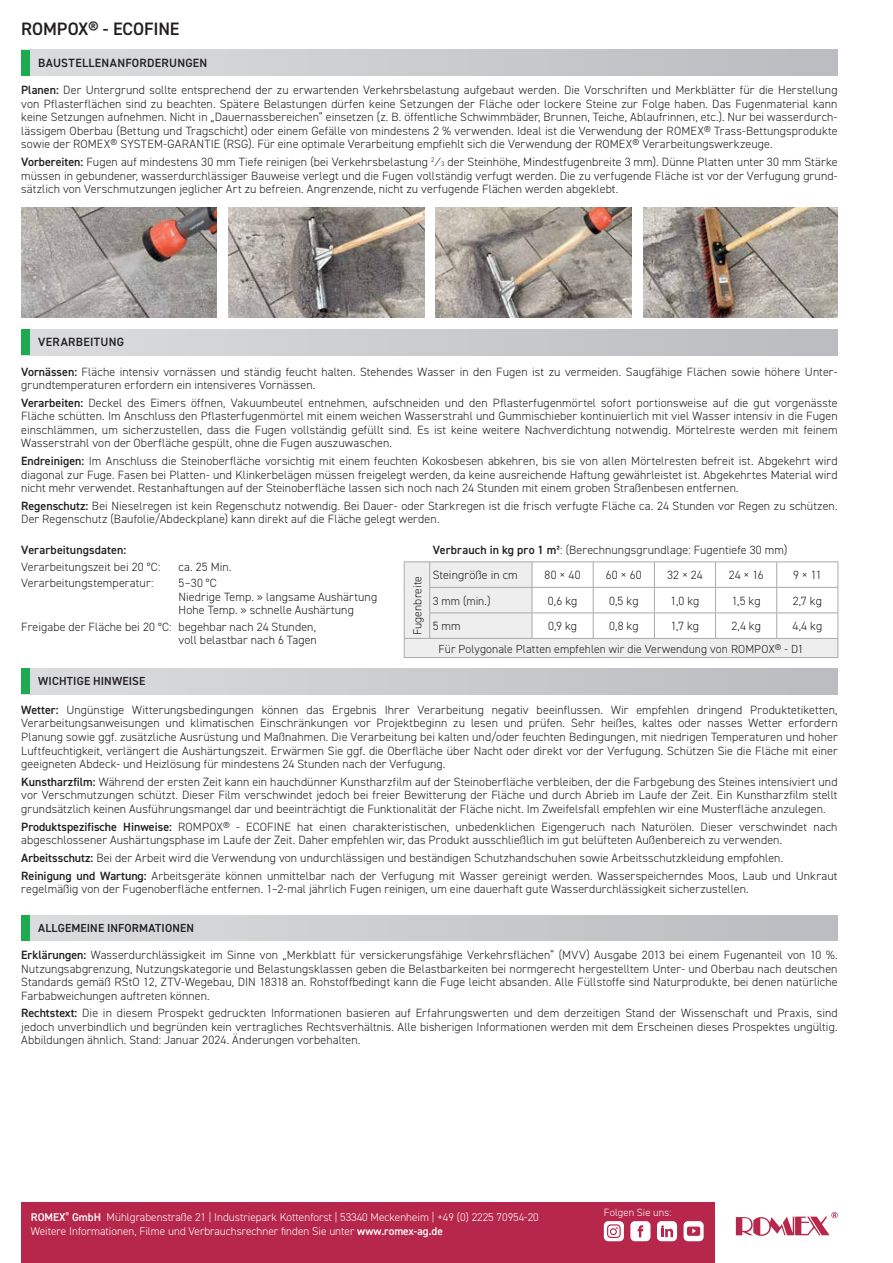
<style>
.page{position:relative;width:893px;height:1263px;background:#fff}
.page>*{position:absolute;margin:0;border:0;box-sizing:border-box;transform-origin:0 0}
.t1{font:600 18px "DIN2014";letter-spacing:-.01em;color:#231f20}
.t2{font:300 12px/13.5px "DIN2014";letter-spacing:.005em;color:#231f20;text-align:justify}
.t3{font:600 12px "DIN2014";letter-spacing:.025em;color:#231f20}
.t4{font:300 11.7px "DIN2014";letter-spacing:.005em;color:#231f20}
.t5{font:600 11.7px "DIN2014";letter-spacing:.01em;color:#231f20}
.t6{font:300 11.25px/14.2px "DIN2014";color:#fff}
.t7{font:300 10.5px "DIN2014";letter-spacing:.01em;color:#fff}
.s1{font-weight:600}
.s2{font-size:6.6px}
</style>
<div class="page">
<div style="left:21px;top:50px;width:817px;height:25px;background:linear-gradient(to right,#dbdcde,#bbbcbe)"></div>
<div style="left:21px;top:50px;width:9px;height:25px;background:#1eaa51"></div>
<div style="left:21px;top:1202px;width:693px;height:61px;background:#b6274b"></div>
<svg style="left:736px;top:1212px;width:102px;height:24px"></svg>
<svg style="left:604px;top:1221px;width:20px;height:20px"></svg>
<svg style="left:630px;top:1221px;width:20px;height:20px"></svg>
<svg style="left:684px;top:1221px;width:20px;height:20px"></svg>
<div style="left:657px;top:1221px;width:20px;height:20px;background:#fff;border-radius:4px"></div>
<svg style="left:661px;top:1225px;width:12px;height:12px"></svg>
<div style="left:21px;top:330px;width:817px;height:25px;background:linear-gradient(to right,#dbdcde,#bbbcbe)"></div>
<div style="left:21px;top:330px;width:9px;height:25px;background:#1eaa51"></div>
<div style="left:21px;top:669px;width:817px;height:25px;background:linear-gradient(to right,#dbdcde,#bbbcbe)"></div>
<div style="left:21px;top:669px;width:9px;height:25px;background:#1eaa51"></div>
<div style="left:21px;top:915px;width:817px;height:25px;background:linear-gradient(to right,#dbdcde,#bbbcbe)"></div>
<div style="left:21px;top:915px;width:9px;height:25px;background:#1eaa51"></div>
<svg style="left:404px;top:562px;width:435px;height:96px"></svg>
<img style="left:21px;top:207px;width:196px;height:111px">
<img style="left:436px;top:207px;width:195px;height:111px">
<img style="left:229px;top:207px;width:195px;height:111px">
<img style="left:643px;top:207px;width:195px;height:111px">
<h1 class="t1" style="left:21px;top:17px;width:160px">ROMPOX® - ECOFINE</h1>
<p class="t3" style="left:38px;top:55px;width:171px">BAUSTELLENANFORDERUNGEN</p>
<p class="t2" style="left:21px;top:84px;width:818px"><span class="s1">Planen:</span> Der Untergrund sollte entsprechend der zu erwartenden Verkehrsbelastung aufgebaut werden. Die Vorschriften und Merkblätter für die Herstellung von Pflasterflächen sind zu beachten. Spätere Belastungen dürfen keine Setzungen der Fläche oder lockere Steine zur Folge haben. Das Fugenmaterial kann keine Setzungen aufnehmen. Nicht in „Dauernassbereichen“ einsetzen (z. B. öffentliche Schwimmbäder, Brunnen, Teiche, Ablaufrinnen, etc.). Nur bei wasserdurch&shy;lässigem Oberbau (Bettung und Tragschicht) oder einem Gefälle von mindestens 2 % verwenden. Ideal ist die Verwendung der ROMEX® Trass-Bettungsprodukte sowie der ROMEX® SYSTEM-GARANTIE (RSG). Für eine optimale Verarbeitung empfiehlt sich die Verwendung der ROMEX® Verarbeitungswerkzeuge.</p>
<p class="t2" style="left:21px;top:155px;width:818px"><span class="s1">Vorbereiten:</span> Fugen auf mindestens 30 mm Tiefe reinigen (bei Verkehrsbelastung <sup>2</sup>⁄<span class="s2">3</span> der Steinhöhe, Mindestfugenbreite 3 mm). Dünne Platten unter 30 mm Stärke müssen in gebundener, wasserdurchlässiger Bauweise verlegt und die Fugen vollständig verfugt werden. Die zu verfugende Fläche ist vor der Verfugung grund&shy;sätzlich von Verschmutzungen jeglicher Art zu befreien. Angrenzende, nicht zu verfugende Flächen werden abgeklebt.</p>
<p class="t3" style="left:38px;top:334px;width:87px">VERARBEITUNG</p>
<p class="t2" style="left:21px;top:365px;width:818px"><span class="s1">Vornässen:</span> Fläche intensiv vornässen und ständig feucht halten. Stehendes Wasser in den Fugen ist zu vermeiden. Saugfähige Flächen sowie höhere Unter&shy;grundtemperaturen erfordern ein intensiveres Vornässen.</p>
<p class="t2" style="left:21px;top:396px;width:818px"><span class="s1">Verarbeiten:</span> Deckel des Eimers öffnen, Vakuumbeutel entnehmen, aufschneiden und den Pflasterfugenmörtel sofort portionsweise auf die gut vorgenässte Fläche schütten. Im Anschluss den Pflasterfugenmörtel mit einem weichen Wasserstrahl und Gummischieber kontinuierlich mit viel Wasser intensiv in die Fugen einschlämmen, um sicherzustellen, dass die Fugen vollständig gefüllt sind. Es ist keine weitere Nachverdichtung notwendig. Mörtelreste werden mit feinem Wasserstrahl von der Oberfläche gespült, ohne die Fugen auszuwaschen.</p>
<p class="t2" style="left:21px;top:454px;width:818px"><span class="s1">Endreinigen:</span> Im Anschluss die Steinoberfläche vorsichtig mit einem feuchten Kokosbesen abkehren, bis sie von allen Mörtelresten befreit ist. Abgekehrt wird diagonal zur Fuge. Fasen bei Platten- und Klinkerbelägen müssen freigelegt werden, da keine ausreichende Haftung gewährleistet ist. Abgekehrtes Material wird nicht mehr verwendet. Restanhaftungen auf der Steinoberfläche lassen sich noch nach 24 Stunden mit einem groben Straßenbesen entfernen.</p>
<p class="t2" style="left:21px;top:499px;width:818px"><span class="s1">Regenschutz:</span> Bei Nieselregen ist kein Regenschutz notwendig. Bei Dauer- oder Starkregen ist die frisch verfugte Fläche ca. 24 Stunden vor Regen zu schützen.<br>Der Regenschutz (Baufolie/Abdeckplane) kann direkt auf die Fläche gelegt werden.</p>
<p class="t3" style="left:21px;top:542px;width:106px">Verarbeitungsdaten:</p>
<p class="t2" style="left:21px;top:560px;width:141px">Verarbeitungszeit bei 20 °C:</p>
<p class="t2" style="left:179px;top:560px;width:54px">ca. 25 Min.</p>
<p class="t2" style="left:21px;top:576px;width:134px">Verarbeitungstemperatur:</p>
<p class="t2" style="left:179px;top:576px;width:200px;text-align:left">5–30 °C<br>Niedrige Temp. » langsame Aushärtung<br>Hohe Temp. » schnelle Aushärtung</p>
<p class="t2" style="left:21px;top:620px;width:297px;text-align:right">Freigabe der Fläche bei 20 °C: begehbar nach 24 Stunden, voll belastbar nach 6 Tagen</p>
<p class="t5" style="left:38px;top:673px;width:109px">WICHTIGE HINWEISE</p>
<p class="t4" style="left:410px;top:635px;width:61px;rotate:-90deg">Fugenbreite</p>
<p class="t2" style="left:433px;top:543px;width:356px"><span class="s1">Verbrauch in kg pro 1 m²</span>: (Berechnungsgrundlage: Fugentiefe 30 mm)</p>
<p class="t2" style="left:433px;top:568px;width:87px">Steingröße in cm</p>
<p class="t2" style="left:545px;top:568px;width:38px">80 × 40</p>
<p class="t2" style="left:606px;top:568px;width:37px">60 × 60</p>
<p class="t2" style="left:667px;top:568px;width:37px">32 × 24</p>
<p class="t2" style="left:729px;top:568px;width:36px">24 × 16</p>
<p class="t2" style="left:793px;top:568px;width:30px">9 × 11</p>
<p class="t4" style="left:433px;top:593px;width:59px">3 mm (min.)</p>
<p class="t2" style="left:548px;top:594px;width:31px">0,6 kg</p>
<p class="t2" style="left:609px;top:594px;width:31px">0,5 kg</p>
<p class="t2" style="left:671px;top:594px;width:30px">1,0 kg</p>
<p class="t2" style="left:732px;top:594px;width:30px">1,5 kg</p>
<p class="t2" style="left:793px;top:594px;width:31px">2,7 kg</p>
<p class="t2" style="left:433px;top:619px;width:30px">5 mm</p>
<p class="t2" style="left:548px;top:619px;width:30px">0,9 kg</p>
<p class="t2" style="left:609px;top:619px;width:31px">0,8 kg</p>
<p class="t2" style="left:671px;top:619px;width:30px">1,7 kg</p>
<p class="t2" style="left:731px;top:619px;width:31px">2,4 kg</p>
<p class="t2" style="left:792px;top:619px;width:31px">4,4 kg</p>
<p class="t4" style="left:439px;top:641px;width:366px">Für Polygonale Platten empfehlen wir die Verwendung von ROMPOX® - D1</p>
<p class="t2" style="left:21px;top:703px;width:818px"><span class="s1">Wetter:</span> Ungünstige Witterungsbedingungen können das Ergebnis Ihrer Verarbeitung negativ beeinflussen. Wir empfehlen dringend Produktetiketten, Verarbeitungsanweisungen und klimatischen Einschränkungen vor Projektbeginn zu lesen und prüfen. Sehr heißes, kaltes oder nasses Wetter erfordern Planung sowie ggf. zusätzliche Ausrüstung und Maßnahmen. Die Verarbeitung bei kalten und/oder feuchten Bedingungen, mit niedrigen Temperaturen und hoher Luftfeuchtigkeit, verlängert die Aushärtungszeit. Erwärmen Sie ggf. die Oberfläche über Nacht oder direkt vor der Verfugung. Schützen Sie die Fläche mit einer geeigneten Abdeck- und Heizlösung für mindestens 24 Stunden nach der Verfugung.</p>
<p class="t2" style="left:21px;top:775px;width:818px"><span class="s1">Kunstharzfilm:</span> Während der ersten Zeit kann ein hauchdünner Kunstharzfilm auf der Steinoberfläche verbleiben, der die Farbgebung des Steines intensiviert und vor Verschmutzungen schützt. Dieser Film verschwindet jedoch bei freier Bewitterung der Fläche und durch Abrieb im Laufe der Zeit. Ein Kunstharzfilm stellt grundsätzlich keinen Ausführungsmangel dar und beeinträchtigt die Funktionalität der Fläche nicht. Im Zweifelsfall empfehlen wir eine Musterfläche anzulegen.</p>
<p class="t2" style="left:21px;top:820px;width:818px"><span class="s1">Produktspezifische Hinweise:</span> ROMPOX® - ECOFINE hat einen charakteristischen, unbedenklichen Eigengeruch nach Naturölen. Dieser verschwindet nach abgeschlossener Aushärtungsphase im Laufe der Zeit. Daher empfehlen wir, das Produkt ausschließlich im gut belüfteten Außenbereich zu verwenden.</p>
<p class="t2" style="left:21px;top:849px;width:818px;line-height:17.7px"><span class="s1">Arbeitsschutz:</span> Bei der Arbeit wird die Verwendung von undurchlässigen und beständigen Schutzhandschuhen sowie Arbeitsschutzkleidung empfohlen.<br><span class="s1">Reinigung und Wartung:</span> Arbeitsgeräte können unmittelbar nach der Verfugung mit Wasser gereinigt werden. Wasserspeicherndes Moos, Laub und Unkraut</p>
<p class="t2" style="left:21px;top:882px;width:729px">regelmäßig von der Fugenoberfläche entfernen. 1–2-mal jährlich Fugen reinigen, um eine dauerhaft gute Wasserdurchlässigkeit sicherzustellen.</p>
<p class="t5" style="left:38px;top:920px;width:157px">ALLGEMEINE INFORMATIONEN</p>
<p class="t2" style="left:21px;top:948px;width:818px"><span class="s1">Erklärungen:</span> Wasserdurchlässigkeit im Sinne von „Merkblatt für versickerungsfähige Verkehrsflächen“ (MVV) Ausgabe 2013 bei einem Fugenanteil von 10 %.<br>Nutzungsabgrenzung, Nutzungskategorie und Belastungsklassen geben die Belastbarkeiten bei normgerecht hergestelltem Unter- und Oberbau nach deutschen Standards gemäß RStO 12, ZTV-Wegebau, DIN 18318 an. Rohstoffbedingt kann die Fuge leicht absanden. Alle Füllstoffe sind Naturprodukte, bei denen natürliche Farbabweichungen auftreten können.</p>
<p class="t2" style="left:21px;top:1007px;width:818px"><span class="s1">Rechtstext:</span> Die in diesem Prospekt gedruckten Informationen basieren auf Erfahrungswerten und dem derzeitigen Stand der Wissenschaft und Praxis, sind jedoch unverbindlich und begründen kein vertragliches Rechtsverhältnis. Alle bisherigen Informationen werden mit dem Erscheinen dieses Prospektes ungültig.<br>Abbildungen ähnlich. Stand: Januar 2024. Änderungen vorbehalten.</p>
<p class="t6" style="left:31px;top:1210px;width:509px"><span class="s1">ROMEX</span><sup>®</sup> <span class="s1">GmbH</span> Mühlgrabenstraße 21 | Industriepark Kottenforst | 53340 Meckenheim | +49 (0) 2225 70954-20<br>Weitere Informationen, Filme und Verbrauchsrechner finden Sie unter <span class="s1">www.romex-ag.de</span></p>
<p class="t7" style="left:604px;top:1206px;width:69px">Folgen Sie uns:</p>
</div>
